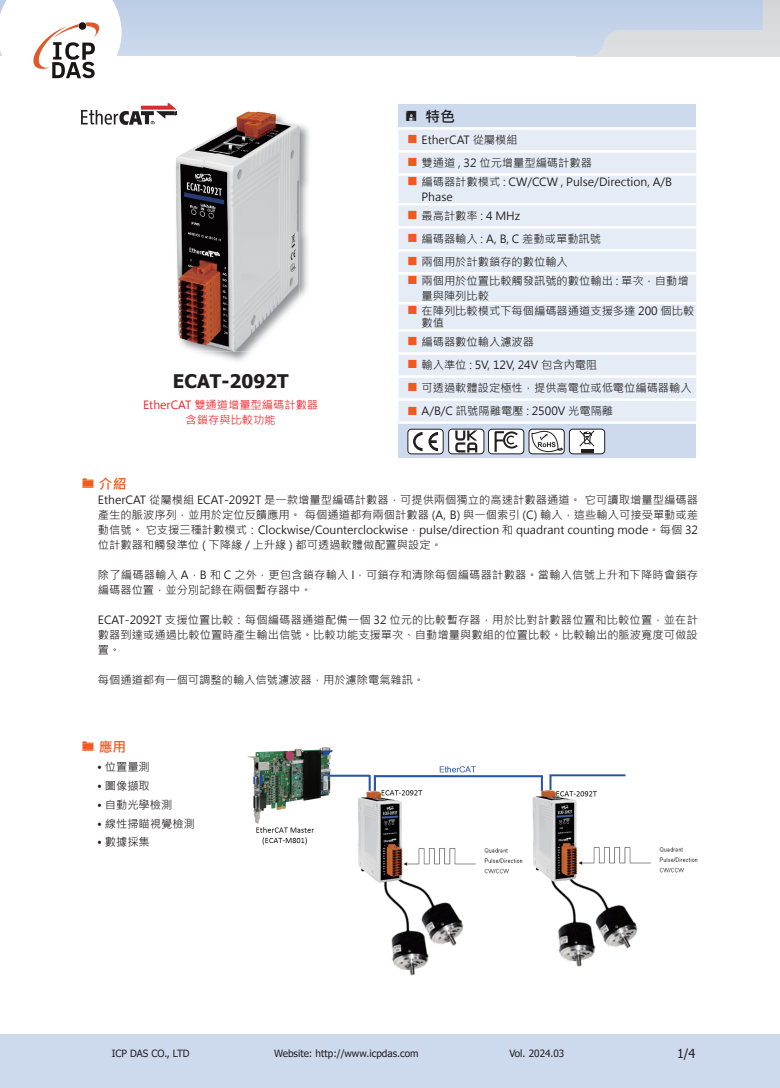
<style>
.page{position:relative;width:780px;height:1088px;background:#fff}
.page>*{position:absolute;margin:0;border:0;box-sizing:border-box;transform-origin:0 0}
.t1{font:700 18.75px "Tahoma";color:#231f20}
.t2{font:700 15px "Microsoft Jheng Hei";color:#231f20}
.t3{font:700 13.75px "Microsoft Jheng Hei";color:#f15921}
.t4{font:12.5px "Tahoma";color:#231f20}
.t5{font:11.25px/15px "Microsoft Jheng Hei";color:#231f20}
.t6{font:11.25px/15px "Microsoft Jheng Hei";letter-spacing:.02em;color:#231f20}
.t7{font:11.25px/15px "Microsoft Jheng Hei";color:#ee1d23;text-align:center}
.t8{font:10px "Tahoma";color:#231f20}
</style>
<div class="page">
<div style="left:0;top:1034px;width:762px;height:54px;background:#cddaed"></div>
<div style="left:762px;top:1034px;width:18px;height:54px;background:#cddaed"></div>
<div style="left:762px;top:0;width:18px;height:56px;background:#d9dadc"></div>
<svg style="left:122px;top:0;width:640px;height:56px;background:#c6d3e7"></svg>
<svg style="left:0;top:0;width:122px;height:79px"></svg>
<div style="left:398px;top:104px;width:298px;height:24px;background:#cddaed"></div>
<div style="left:398px;top:130px;width:298px;height:291px;background:#e5ecf5"></div>
<div style="left:398px;top:423px;width:298px;height:35px;background:#cddaed"></div>
<hr style="left:398px;top:127px;width:298px;height:3px;background:#fff">
<hr style="left:398px;top:150px;width:298px;height:3px;background:#fff">
<hr style="left:398px;top:173px;width:298px;height:3px;background:#fff">
<hr style="left:398px;top:203px;width:298px;height:2px;background:#fff">
<hr style="left:398px;top:226px;width:298px;height:3px;background:#fff">
<hr style="left:398px;top:249px;width:298px;height:3px;background:#fff">
<hr style="left:398px;top:272px;width:298px;height:3px;background:#fff">
<hr style="left:398px;top:302px;width:298px;height:2px;background:#fff">
<hr style="left:398px;top:329px;width:298px;height:3px;background:#fff">
<hr style="left:398px;top:352px;width:298px;height:3px;background:#fff">
<hr style="left:398px;top:375px;width:298px;height:3px;background:#fff">
<hr style="left:398px;top:398px;width:298px;height:3px;background:#fff">
<hr style="left:398px;top:421px;width:298px;height:3px;background:#fff">
<div style="left:408px;top:429px;width:35px;height:25px;background:#fff;border-radius:4px"></div>
<div style="left:407px;top:429px;width:36px;height:25px;border:1px solid #231f20;border-radius:4px"></div>
<svg style="left:413px;top:432px;width:9px;height:19px"></svg>
<svg style="left:428px;top:432px;width:10px;height:19px"></svg>
<div style="left:488px;top:429px;width:36px;height:25px;background:#fff;border-radius:4px"></div>
<div style="left:488px;top:429px;width:36px;height:25px;border:1px solid #231f20;border-radius:4px"></div>
<svg style="left:494px;top:431px;width:23px;height:21px"></svg>
<div style="left:529px;top:429px;width:35px;height:25px;border:1px solid #231f20;border-radius:4px"></div>
<svg style="left:531px;top:430px;width:31px;height:22px"></svg>
<div style="left:569px;top:429px;width:35px;height:25px;background:#fff;border-radius:4px"></div>
<div style="left:569px;top:429px;width:35px;height:25px;border:1px solid #231f20;border-radius:4px"></div>
<svg style="left:579px;top:430px;width:15px;height:22px"></svg>
<div style="left:448px;top:429px;width:36px;height:25px;background:#fff;border-radius:4px"></div>
<div style="left:448px;top:429px;width:36px;height:25px;border:1px solid #231f20;border-radius:4px"></div>
<svg style="left:455px;top:430px;width:22px;height:22px"></svg>
<img style="left:81px;top:103px;width:95px;height:21px">
<img style="left:199px;top:111px;width:110px;height:250px">
<img style="left:176px;top:112px;width:123px;height:240px">
<svg style="left:174px;top:110px;width:3px;height:14px"></svg>
<img style="left:247px;top:747px;width:450px;height:229px">
<svg style="left:408px;top:135px;width:8px;height:8px"></svg>
<svg style="left:408px;top:158px;width:8px;height:8px"></svg>
<svg style="left:408px;top:177px;width:8px;height:8px"></svg>
<svg style="left:408px;top:211px;width:8px;height:8px"></svg>
<svg style="left:408px;top:234px;width:8px;height:8px"></svg>
<svg style="left:408px;top:257px;width:8px;height:8px"></svg>
<svg style="left:408px;top:276px;width:8px;height:8px"></svg>
<svg style="left:408px;top:306px;width:8px;height:8px"></svg>
<svg style="left:408px;top:337px;width:8px;height:8px"></svg>
<svg style="left:408px;top:360px;width:8px;height:8px"></svg>
<svg style="left:408px;top:383px;width:8px;height:8px"></svg>
<svg style="left:408px;top:406px;width:8px;height:8px"></svg>
<h1 class="t1" style="left:173px;top:368px;width:117px">ECAT-2092T</h1>
<p class="t7" style="left:143px;top:398px;width:176px">EtherCAT 雙通道增量型編碼計數器含鎖存與比較功能</p>
<p class="t3" style="left:99px;top:475px;width:29px">介紹</p>
<h2 class="t2" style="left:425px;top:107px;width:31px">特色</h2>
<p class="t5" style="left:421px;top:129px;width:172px;line-height:23px">EtherCAT 從屬模組<br>雙通道 , 32 位元增量型編碼計數器</p>
<p class="t5" style="left:421px;top:175px;width:252px">編碼器計數模式 : CW/CCW , Pulse/Direction, A/B<br>Phase</p>
<p class="t5" style="left:421px;top:205px;width:181px;line-height:23px">最高計數率 : 4 MHz<br>編碼器輸入 : A, B, C 差動或單動訊號兩個用於計數鎖存的數位輸入</p>
<p class="t5" style="left:421px;top:274px;width:274px">兩個用於位置比較觸發訊號的數位輸出 : 單次，自動增量與陣列比較<br>在陣列比較模式下每個編碼器通道支援多達 200 個比較</p>
<p class="t5" style="left:421px;top:314px;width:114px;line-height:18.9px">數值<br>編碼器數位輸入濾波器</p>
<p class="t5" style="left:421px;top:354px;width:271px;line-height:23px">輸入準位 : 5V, 12V, 24V 包含內電阻<br>可透過軟體設定極性，提供高電位或低電位編碼器輸入<br>A/B/C 訊號隔離電壓 : 2500V 光電隔離</p>
<p class="t5" style="left:98px;top:493px;width:601px;text-align:justify">EtherCAT 從屬模組 ECAT-2092T 是一款增量型編碼計數器，可提供兩個獨立的高速計數器通道。 它可讀取增量型編碼器產生的脈波序列，並用於定位反饋應用。 每個通道都有兩個計數器 (A, B) 與一個索引 (C) 輸入，這些輸入可接受單動或差動信號。 它支援三種計數模式：Clockwise/Counterclockwise，pulse/direction 和 quadrant counting mode。每個 32位計數器和觸發準位 ( 下降緣 / 上升緣 ) 都可透過軟體做配置與設定。</p>
<p class="t6" style="left:98px;top:568px;width:601px">除了編碼器輸入 A，B 和 C 之外，更包含鎖存輸入 I，可鎖存和清除每個編碼器計數器。當輸入信號上升和下降時會鎖存編碼器位置，並分別記錄在兩個暫存器中。</p>
<p class="t5" style="left:98px;top:613px;width:601px;text-align:justify">ECAT-2092T 支援位置比較：每個編碼器通道配備一個 32 位元的比較暫存器，用於比對計數器位置和比較位置，並在計數器到達或通過比較位置時產生輸出信號。比較功能支援單次、自動增量與數組的位置比較。比較輸出的脈波寬度可做設置。</p>
<p class="t5" style="left:98px;top:673px;width:328px">每個通道都有一個可調整的輸入信號濾波器，用於濾除電氣雜訊。</p>
<p class="t3" style="left:99px;top:738px;width:29px">應用</p>
<p class="t5" style="left:97px;top:760px;width:54px">• 位置量測</p>
<p class="t5" style="left:97px;top:778px;width:54px">• 圖像擷取</p>
<p class="t5" style="left:97px;top:797px;width:77px">• 自動光學檢測</p>
<p class="t5" style="left:97px;top:816px;width:99px">• 線性掃瞄視覺檢測</p>
<p class="t5" style="left:97px;top:835px;width:54px">• 數據採集</p>
<p class="t8" style="left:112px;top:1047px;width:79px">ICP DAS CO., LTD</p>
<p class="t8" style="left:274px;top:1047px;width:146px">Website: http://www.icpdas.com</p>
<p class="t8" style="left:509px;top:1047px;width:56px">Vol. 2024.03</p>
<p class="t4" style="left:677px;top:1045px;width:20px">1/4</p>
</div>
